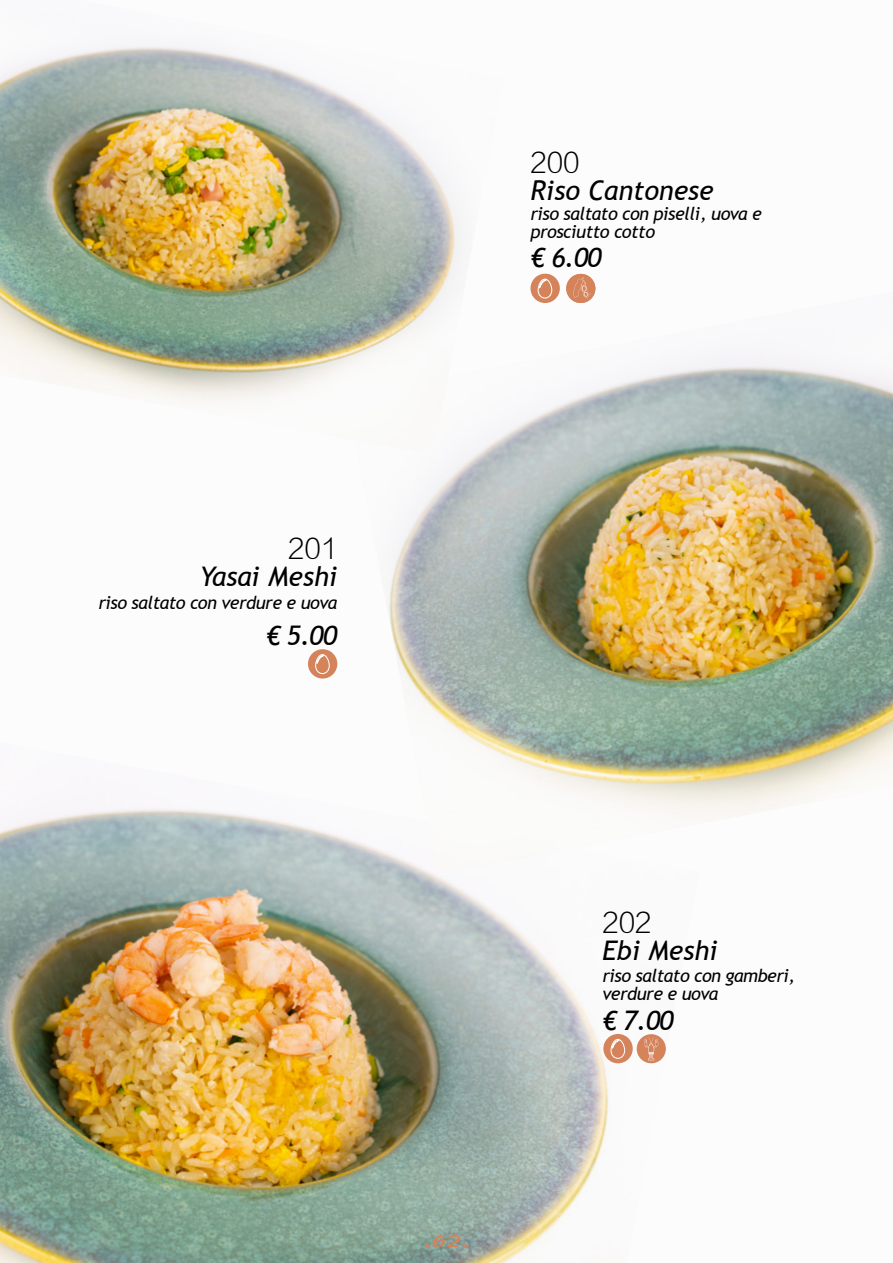
<style>
.page{position:relative;width:893px;height:1263px;background:#fff}
.page>*{position:absolute;margin:0;border:0;box-sizing:border-box;transform-origin:0 0}
.t1{font:italic 27px "Trebuchet MS";color:#000}
.t2{font:27px "FZLTXHJW GB1 0";color:#000}
.t3{font:27px "ST Baoli SC Regular";color:#d5835b}
.t4{font:italic 18px/18px "Trebuchet MS";letter-spacing:-.025em;color:#000}
</style>
<div class="page">
<img style="left:0;top:808px;width:666px;height:455px">
<img style="left:347px;top:292px;width:546px;height:581px">
<img style="left:0;top:43px;width:503px;height:412px">
<div style="left:530px;top:274px;width:30px;height:29px;background:#d5835b;border-radius:50%"></div>
<svg style="left:537px;top:278px;width:16px;height:21px"></svg>
<div style="left:308px;top:649px;width:29px;height:29px;background:#d5835b;border-radius:50%"></div>
<svg style="left:315px;top:654px;width:15px;height:20px"></svg>
<div style="left:603px;top:1034px;width:30px;height:29px;background:#d5835b;border-radius:50%"></div>
<svg style="left:610px;top:1038px;width:16px;height:21px"></svg>
<div style="left:566px;top:274px;width:29px;height:29px;background:#d5835b;border-radius:50%"></div>
<svg style="left:573px;top:278px;width:17px;height:20px"></svg>
<div style="left:637px;top:1034px;width:29px;height:29px;background:#d5835b;border-radius:50%"></div>
<svg style="left:643px;top:1037px;width:16px;height:25px"></svg>
<h1 class="t2" style="left:530px;top:149px;width:51px">200</h1>
<h1 class="t1" style="left:530px;top:174px;width:185px">Riso Cantonese</h1>
<p class="t4" style="left:530px;top:204px;width:233px">riso saltato con piselli, uova e prosciutto cotto</p>
<h1 class="t1" style="left:530px;top:241px;width:73px">€ 6.00</h1>
<h1 class="t2" style="left:288px;top:535px;width:51px">201</h1>
<h1 class="t1" style="left:200px;top:560px;width:139px">Yasai Meshi</h1>
<p class="t4" style="left:98px;top:594px;width:240px">riso saltato con verdure e uova</p>
<h1 class="t1" style="left:266px;top:619px;width:73px">€ 5.00</h1>
<h1 class="t3" style="left:425px;top:1226px;width:45px">.62.</h1>
<h1 class="t2" style="left:602px;top:908px;width:50px">202</h1>
<h1 class="t1" style="left:602px;top:934px;width:117px">Ebi Meshi</h1>
<p class="t4" style="left:602px;top:967px;width:194px">riso saltato con gamberi, verdure e uova</p>
<h1 class="t1" style="left:602px;top:1004px;width:73px">€ 7.00</h1>
</div>
